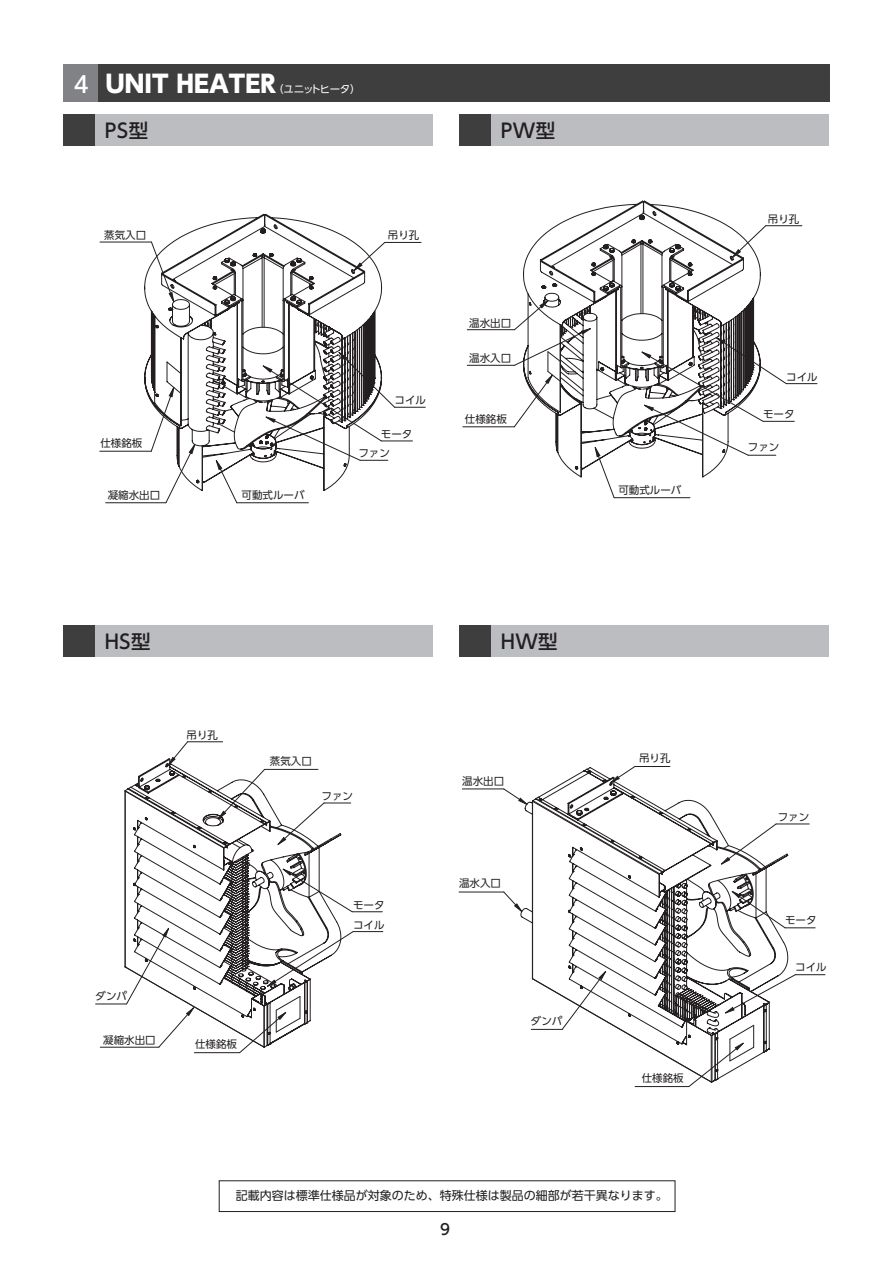
<style>
.page{position:relative;width:893px;height:1263px;background:#fff}
.page>*{position:absolute;margin:0;border:0;box-sizing:border-box;transform-origin:0 0}
.t1{font:800 24px "UD Shin Go Pro";color:#fff}
.t2{font:500 22.5px "UD Shin Go Pro";color:#fff}
.t3{font:500 19.5px "UD Shin Go Pro";letter-spacing:.02em;color:#231f20}
.t4{font:500 15px "UD Shin Go Pro";color:#231f20}
.t5{font:12px "UD Shin Go Pro";color:#231f20}
.t6{font:10.5px "UD Shin Go Pro";color:#231f20}
.t7{font:10.5px "UD Shin Go Pro";letter-spacing:-.09em;color:#fff}
</style>
<div class="page">
<svg style="left:523px;top:200px;width:238px;height:278px"></svg>
<hr style="left:467px;top:329px;width:47px;height:1px;background:#231f20">
<hr style="left:467px;top:365px;width:47px;height:1px;background:#231f20">
<hr style="left:766px;top:225px;width:36px;height:1px;background:#231f20">
<hr style="left:786px;top:383px;width:31px;height:1px;background:#231f20">
<hr style="left:763px;top:421px;width:31px;height:1px;background:#231f20">
<hr style="left:614px;top:497px;width:76px;height:1px;background:#231f20">
<hr style="left:463px;top:427px;width:51px;height:1px;background:#231f20">
<hr style="left:643px;top:244px;width:1px;height:70px;background:#231f20">
<hr style="left:641px;top:244px;width:1px;height:70px;background:#231f20">
<svg style="left:550px;top:212px;width:216px;height:61px"></svg>
<svg style="left:641px;top:337px;width:146px;height:119px"></svg>
<svg style="left:594px;top:447px;width:21px;height:51px"></svg>
<svg style="left:514px;top:300px;width:77px;height:127px"></svg>
<svg style="left:144px;top:213px;width:174px;height:238px"></svg>
<hr style="left:385px;top:242px;width:36px;height:1px;background:#231f20">
<hr style="left:395px;top:407px;width:30px;height:1px;background:#231f20">
<hr style="left:381px;top:441px;width:31px;height:1px;background:#231f20">
<hr style="left:106px;top:502px;width:60px;height:1px;background:#231f20">
<hr style="left:100px;top:242px;width:51px;height:1px;background:#231f20">
<hr style="left:100px;top:451px;width:51px;height:1px;background:#231f20">
<svg style="left:151px;top:225px;width:244px;height:278px"></svg>
<svg style="left:520px;top:799px;width:269px;height:231px"></svg>
<hr style="left:459px;top:892px;width:45px;height:1px;background:#231f20">
<hr style="left:462px;top:789px;width:42px;height:1px;background:#231f20">
<hr style="left:531px;top:1029px;width:31px;height:1px;background:#231f20">
<hr style="left:635px;top:766px;width:35px;height:1px;background:#231f20">
<hr style="left:776px;top:824px;width:33px;height:1px;background:#231f20">
<hr style="left:785px;top:927px;width:30px;height:1px;background:#231f20">
<hr style="left:795px;top:974px;width:30px;height:1px;background:#231f20">
<hr style="left:532px;top:801px;width:1px;height:178px;background:#231f20">
<svg style="left:503px;top:891px;width:19px;height:21px"></svg>
<svg style="left:503px;top:766px;width:160px;height:109px"></svg>
<svg style="left:721px;top:823px;width:56px;height:42px"></svg>
<svg style="left:731px;top:891px;width:55px;height:37px"></svg>
<svg style="left:532px;top:971px;width:264px;height:116px"></svg>
<svg style="left:124px;top:768px;width:216px;height:160px"></svg>
<hr style="left:352px;top:911px;width:30px;height:1px;background:#231f20">
<hr style="left:353px;top:931px;width:30px;height:1px;background:#231f20">
<hr style="left:265px;top:769px;width:53px;height:1px;background:#231f20">
<hr style="left:100px;top:1047px;width:59px;height:1px;background:#231f20">
<hr style="left:96px;top:1004px;width:31px;height:1px;background:#231f20">
<hr style="left:125px;top:791px;width:1px;height:176px;background:#231f20">
<svg style="left:282px;top:868px;width:71px;height:44px"></svg>
<svg style="left:277px;top:802px;width:74px;height:43px"></svg>
<svg style="left:124px;top:741px;width:141px;height:108px"></svg>
<svg style="left:124px;top:928px;width:230px;height:125px"></svg>
<div style="left:219px;top:1180px;width:456px;height:32px;border:1px solid #231f20"></div>
<div style="left:64px;top:64px;width:765px;height:37px;background:#3e3e3f"></div>
<div style="left:64px;top:64px;width:34px;height:37px;background:#808285"></div>
<div style="left:63px;top:114px;width:370px;height:32px;background:#bcbdc0"></div>
<div style="left:63px;top:114px;width:32px;height:32px;background:#3e3e3f"></div>
<div style="left:459px;top:114px;width:370px;height:32px;background:#bcbdc0"></div>
<div style="left:459px;top:114px;width:32px;height:32px;background:#3e3e3f"></div>
<div style="left:63px;top:625px;width:370px;height:32px;background:#bcbdc0"></div>
<div style="left:63px;top:625px;width:32px;height:32px;background:#3e3e3f"></div>
<div style="left:459px;top:625px;width:370px;height:32px;background:#bcbdc0"></div>
<div style="left:459px;top:625px;width:32px;height:32px;background:#3e3e3f"></div>
<h2 class="t2" style="left:74px;top:66px;width:16px">4</h2>
<h1 class="t1" style="left:106px;top:64px;width:171px">UNIT HEATER</h1>
<p class="t7" style="left:273px;top:81px;width:89px">（ユニットヒータ）</p>
<h3 class="t3" style="left:105px;top:115px;width:45px">PS型</h3>
<h3 class="t3" style="left:501px;top:115px;width:56px">PW型</h3>
<p class="t6" style="left:104px;top:226px;width:43px">蒸気入口</p>
<p class="t6" style="left:100px;top:435px;width:43px">仕様銘板</p>
<p class="t6" style="left:108px;top:486px;width:54px">凝縮水出口</p>
<p class="t6" style="left:242px;top:486px;width:64px">可動式ルーバ</p>
<p class="t6" style="left:388px;top:226px;width:33px">吊り孔</p>
<p class="t6" style="left:395px;top:391px;width:33px">コイル</p>
<p class="t6" style="left:381px;top:425px;width:33px">モータ</p>
<p class="t6" style="left:358px;top:444px;width:33px">ファン</p>
<p class="t6" style="left:469px;top:315px;width:43px">温水出口</p>
<p class="t6" style="left:469px;top:350px;width:43px">温水入口</p>
<p class="t6" style="left:465px;top:411px;width:43px">仕様銘板</p>
<p class="t6" style="left:618px;top:482px;width:64px">可動式ルーバ</p>
<h3 class="t3" style="left:105px;top:625px;width:47px">HS型</h3>
<h3 class="t3" style="left:501px;top:625px;width:59px">HW型</h3>
<p class="t6" style="left:187px;top:726px;width:33px">吊り孔</p>
<p class="t6" style="left:270px;top:753px;width:43px">蒸気入口</p>
<p class="t6" style="left:322px;top:787px;width:33px">ファン</p>
<p class="t6" style="left:96px;top:988px;width:33px">ダンパ</p>
<p class="t6" style="left:103px;top:1031px;width:54px">凝縮水出口</p>
<p class="t6" style="left:195px;top:1036px;width:43px">仕様銘板</p>
<p class="t6" style="left:353px;top:896px;width:33px">モータ</p>
<p class="t6" style="left:353px;top:916px;width:33px">コイル</p>
<p class="t6" style="left:462px;top:772px;width:43px">温水出口</p>
<p class="t6" style="left:459px;top:875px;width:43px">温水入口</p>
<p class="t6" style="left:531px;top:1013px;width:33px">ダンパ</p>
<p class="t6" style="left:639px;top:750px;width:33px">吊り孔</p>
<p class="t6" style="left:642px;top:1069px;width:43px">仕様銘板</p>
<p class="t5" style="left:236px;top:1186px;width:433px">記載内容は標準仕様品が対象のため、特殊仕様は製品の細部が若干異なります。</p>
<h3 class="t4" style="left:440px;top:1217px;width:11px">9</h3>
<p class="t6" style="left:768px;top:210px;width:33px">吊り孔</p>
<p class="t6" style="left:786px;top:368px;width:33px">コイル</p>
<p class="t6" style="left:763px;top:406px;width:33px">モータ</p>
<p class="t6" style="left:748px;top:438px;width:33px">ファン</p>
<p class="t6" style="left:778px;top:808px;width:33px">ファン</p>
<p class="t6" style="left:785px;top:912px;width:33px">モータ</p>
<p class="t6" style="left:795px;top:958px;width:33px">コイル</p>
</div>
